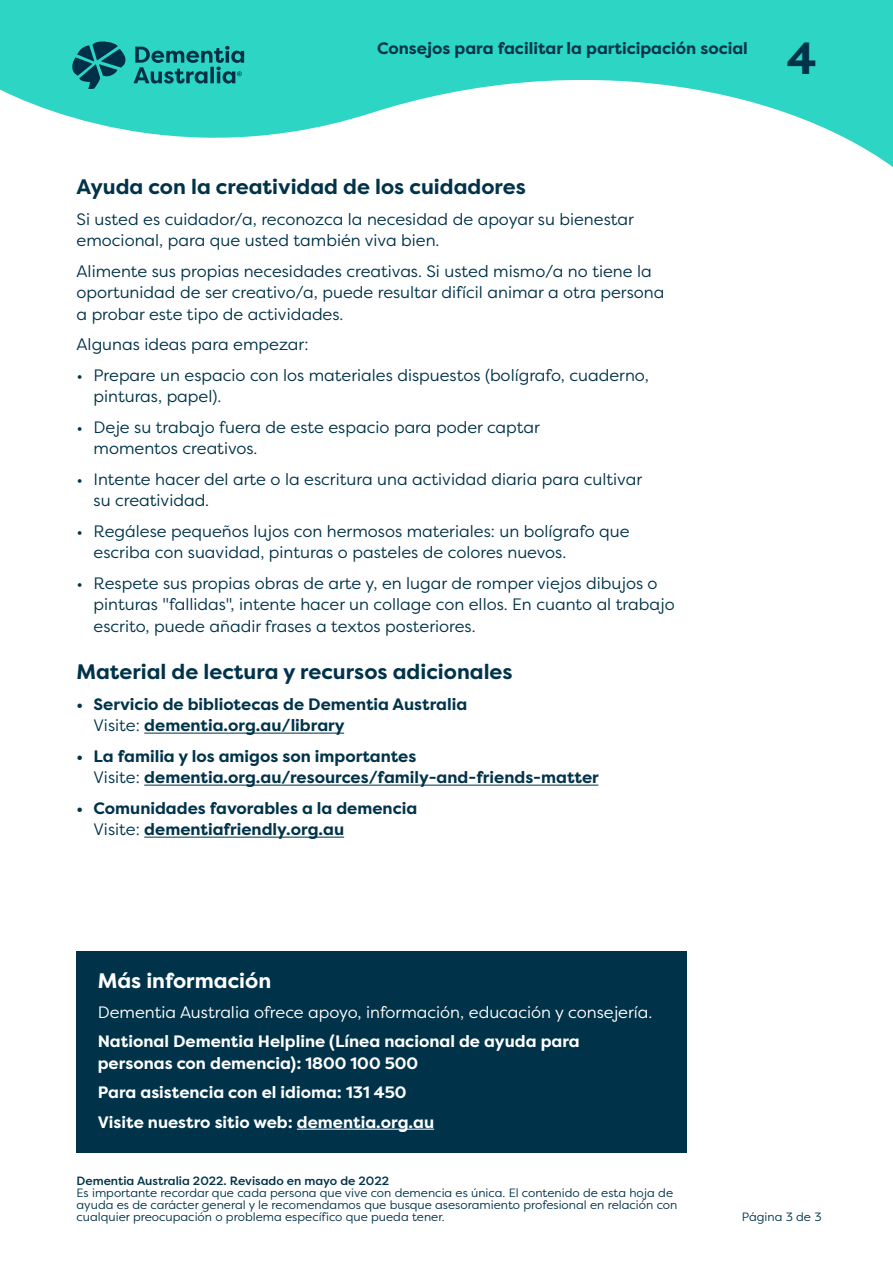
<style>
.page{position:relative;width:893px;height:1263px;background:#fff}
.page>*{position:absolute;margin:0;border:0;box-sizing:border-box;transform-origin:0 0}
.t1{font:700 45px "Filson Pro";color:#00334a}
.t2{font:700 21px "Filson Pro";color:#00334a}
.t3{font:700 21px "Filson Pro";color:#fff}
.t4{font:16.5px/21.8px "Filson Pro";color:#00334a}
.t5{font:700 16.5px/21.8px "Filson Pro";color:#00334a}
.t6{font:700 16.5px/21px "Filson Pro";color:#fff}
.t7{font:16.5px "Filson Pro";color:#fff}
.t8{font:12px/12px "Filson Pro";color:#00334a}
.t9{font:500 12px "Filson Pro";color:#00334a}
.s1{font-weight:400}
</style>
<div class="page">
<svg style="left:0;top:0;width:893px;height:167px;fill:#2cd5c4"></svg>
<svg style="left:72px;top:41px;width:172px;height:48px;background:#1d9d9a"></svg>
<hr style="left:144px;top:733px;width:200px;height:1px;background:#00334a">
<hr style="left:144px;top:785px;width:454px;height:1px;background:#00334a">
<hr style="left:144px;top:837px;width:200px;height:1px;background:#00334a">
<div style="left:77px;top:951px;width:610px;height:64px;background:#00334a"></div>
<div style="left:77px;top:1014px;width:610px;height:80px;background:#00334a"></div>
<div style="left:77px;top:1094px;width:610px;height:59px;background:#00334a"></div>
<hr style="left:297px;top:1129px;width:137px;height:1px;background:#fff">
<p class="t5" style="left:377px;top:38px;width:372px">Consejos para facilitar la participación social</p>
<h1 class="t1" style="left:787px;top:30px;width:31px">4</h1>
<p class="t2" style="left:77px;top:174px;width:451px">Ayuda con la creatividad de los cuidadores</p>
<p class="t4" style="left:77px;top:207px;width:559px">Si usted es cuidador/a, reconozca la necesidad de apoyar su bienestar emocional, para que usted también viva bien.</p>
<p class="t4" style="left:77px;top:260px;width:589px">Alimente sus propias necesidades creativas. Si usted mismo/a no tiene la oportunidad de ser creativo/a, puede resultar difícil animar a otra persona a probar este tipo de actividades.</p>
<p class="t4" style="left:77px;top:333px;width:234px">Algunas ideas para empezar:</p>
<p class="t4" style="left:94px;top:364px;width:557px;text-indent:-17px">• Prepare un espacio con los materiales dispuestos (bolígrafo, cuaderno, pinturas, papel).</p>
<p class="t4" style="left:94px;top:416px;width:448px;text-indent:-17px">• Deje su trabajo fuera de este espacio para poder captar momentos creativos.</p>
<p class="t4" style="left:94px;top:468px;width:550px;text-indent:-17px">• Intente hacer del arte o la escritura una actividad diaria para cultivar su creatividad.</p>
<p class="t4" style="left:94px;top:520px;width:538px;text-indent:-17px">• Regálese pequeños lujos con hermosos materiales: un bolígrafo que escriba con suavidad, pinturas o pasteles de colores nuevos.</p>
<p class="t4" style="left:94px;top:572px;width:583px;text-indent:-17px">• Respete sus propias obras de arte y, en lugar de romper viejos dibujos o pinturas "fallidas", intente hacer un collage con ellos. En cuanto al trabajo escrito, puede añadir frases a textos posteriores.</p>
<p class="t2" style="left:77px;top:659px;width:438px">Material de lectura y recursos adicionales</p>
<p class="t5" style="left:94px;top:693px;width:375px;text-indent:-17px">• Servicio de bibliotecas de Dementia Australia<br><span class="s1">Visite:</span> dementia.org.au/library</p>
<p class="t5" style="left:94px;top:745px;width:507px;text-indent:-17px">• La familia y los amigos son importantes<br><span class="s1">Visite:</span> dementia.org.au/resources/family-and-friends-matter</p>
<p class="t5" style="left:94px;top:797px;width:325px;text-indent:-17px">• Comunidades favorables a la demencia<br><span class="s1">Visite:</span> dementiafriendly.org.au</p>
<p class="t3" style="left:98px;top:968px;width:175px">Más información</p>
<p class="t7" style="left:98px;top:1001px;width:556px">Dementia Australia ofrece apoyo, información, educación y consejería.</p>
<p class="t6" style="left:98px;top:1031px;width:483px">National Dementia Helpline (Línea nacional de ayuda para personas con demencia): 1800 100 500</p>
<p class="t6" style="left:98px;top:1082px;width:310px">Para asistencia con el idioma: 131 450</p>
<p class="t6" style="left:98px;top:1111px;width:338px">Visite nuestro sitio web: dementia.org.au</p>
<p class="t9" style="left:77px;top:1173px;width:314px">Dementia Australia 2022. Revisado en mayo de 2022</p>
<p class="t8" style="left:77px;top:1187px;width:602px">Es importante recordar que cada persona que vive con demencia es única. El contenido de esta hoja de ayuda es de carácter general y le recomendamos que busque asesoramiento profesional en relación con cualquier preocupación o problema específico que pueda tener.</p>
<p class="t8" style="left:742px;top:1211px;width:81px">Página 3 de 3</p>
</div>
